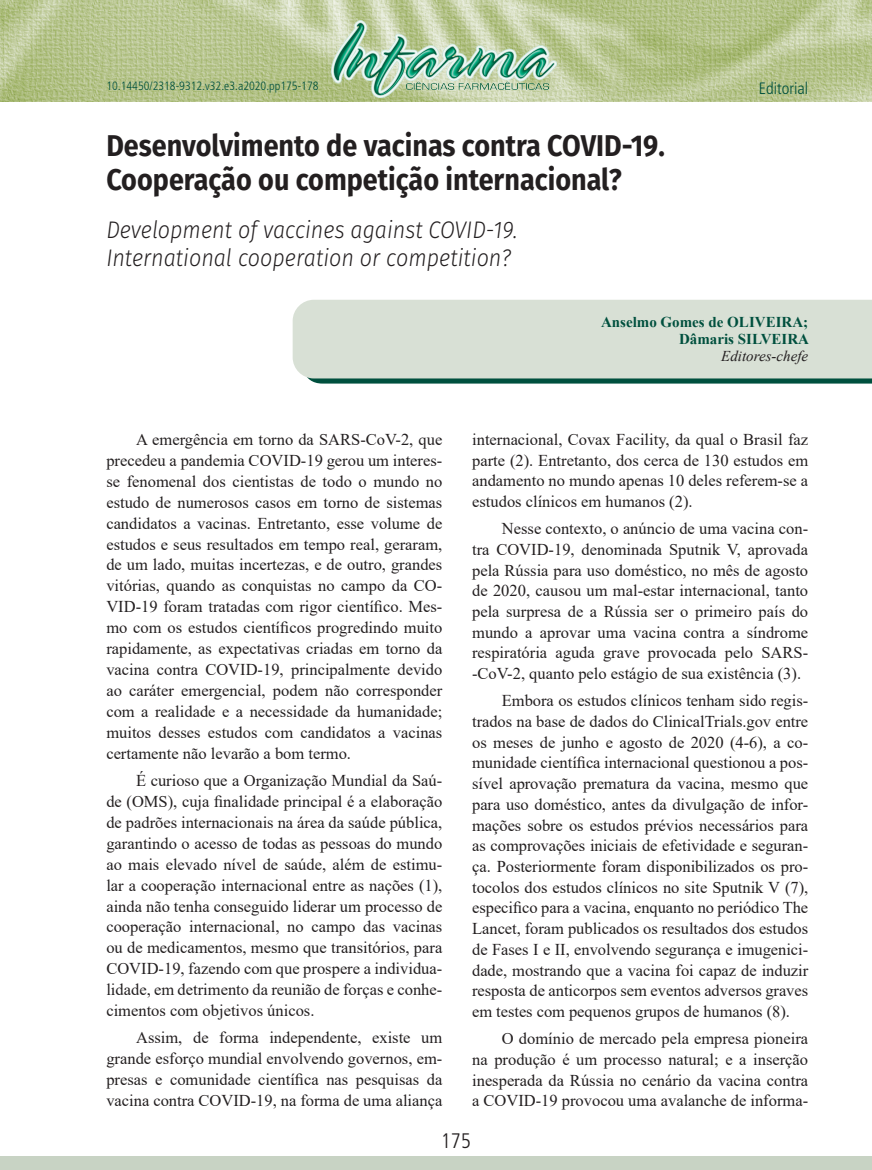
<style>
.page{position:relative;width:872px;height:1170px;background:#fff}
.page>*{position:absolute;margin:0;border:0;box-sizing:border-box;transform-origin:0 0}
.t1{font:700 30px/34.5px "Fira Sans";color:#231f20;scale:.9 1}
.t2{font:italic 300 24px/27.6px "Fira Sans";color:#231f20;scale:.9 1}
.t3{font:300 condensed 21px "Frutiger";color:#231f20}
.t4{font:16.5px/20.9px "Times New Roman";color:#231f20;text-align:justify}
.t5{font:300 condensed 16.5px "Frutiger";color:#00503e}
.t6{font:700 15px/17.2px "Times New Roman";color:#00503e;text-align:right}
.t7{font:italic 15px "Times New Roman";color:#231f20}
.t8{font:300 condensed 12px "Frutiger";color:#00503e}
</style>
<div class="page">
<img style="left:0;top:0;width:872px;height:101px">
<div style="left:0;top:1155px;width:872px;height:14px;background:#c8d3c4"></div>
<img style="left:332px;top:20px;width:224px;height:77px">
<svg style="left:308px;top:378px;width:564px;height:5px;background:#155e4d"></svg>
<div style="left:293px;top:300px;width:579px;height:78px;background:#d8e0d5"></div>
<p class="t8" style="left:106px;top:79px;width:214px">10.14450/2318-9312.v32.e3.a2020.pp175-178</p>
<p class="t5" style="left:759px;top:79px;width:51px">Editorial</p>
<h1 class="t1" style="left:106px;top:126px;width:622px">Desenvolvimento de vacinas contra COVID-19.<br>Cooperação ou competição internacional?</h1>
<h2 class="t2" style="left:106px;top:216px;width:458px">Development of vaccines against COVID-19.<br>International cooperation or competition?</h2>
<p class="t4" style="left:106px;top:428px;width:337px;text-indent:30px">A emergência em torno da SARS-CoV-2, que precedeu a pandemia COVID-19 gerou um interes&shy;se fenomenal dos cientistas de todo o mundo no estudo de numerosos casos em torno de sistemas candidatos a vacinas. Entretanto, esse volume de estudos e seus resultados em tempo real, geraram, de um lado, muitas incertezas, e de outro, grandes vitórias, quando as conquistas no campo da CO-VID-19 foram tratadas com rigor científico. Mes&shy;mo com os estudos científicos progredindo muito rapidamente, as expectativas criadas em torno da vacina contra COVID-19, principalmente devido ao caráter emergencial, podem não corresponder com a realidade e a necessidade da humanidade; muitos desses estudos com candidatos a vacinas certamente não levarão a bom termo.</p>
<p class="t4" style="left:106px;top:769px;width:337px;text-indent:30px">É curioso que a Organização Mundial da Saú&shy;de (OMS), cuja finalidade principal é a elaboração de padrões internacionais na área da saúde pública, garantindo o acesso de todas as pessoas do mundo ao mais elevado nível de saúde, além de estimu&shy;lar a cooperação internacional entre as nações (1), ainda não tenha conseguido liderar um processo de cooperação internacional, no campo das vacinas ou de medicamentos, mesmo que transitórios, para COVID-19, fazendo com que prospere a individua&shy;lidade, em detrimento da reunião de forças e conhe&shy;cimentos com objetivos únicos.</p>
<p class="t4" style="left:106px;top:1026px;width:337px;text-indent:30px">Assim, de forma independente, existe um grande esforço mundial envolvendo governos, em&shy;presas e comunidade científica nas pesquisas da vacina contra COVID-19, na forma de uma aliança</p>
<p class="t6" style="left:601px;top:313px;width:209px">Anselmo Gomes de OLIVEIRA;<br>Dâmaris SILVEIRA</p>
<p class="t7" style="left:721px;top:346px;width:88px">Editores-chefe</p>
<p class="t4" style="left:472px;top:428px;width:337px">internacional, Covax Facility, da qual o Brasil faz parte (2). Entretanto, dos cerca de 130 estudos em andamento no mundo apenas 10 deles referem-se a estudos clínicos em humanos (2).</p>
<p class="t4" style="left:472px;top:517px;width:337px;text-indent:30px">Nesse contexto, o anúncio de uma vacina con&shy;tra COVID-19, denominada Sputnik V, aprovada pela Rússia para uso doméstico, no mês de agosto de 2020, causou um mal-estar internacional, tanto pela surpresa de a Rússia ser o primeiro país do mundo a aprovar uma vacina contra a síndrome respiratória aguda grave provocada pelo SARS--CoV-2, quanto pelo estágio de sua existência (3).</p>
<p class="t4" style="left:472px;top:689px;width:337px;text-indent:30px">Embora os estudos clínicos tenham sido regis&shy;trados na base de dados do ClinicalTrials.gov entre os meses de junho e agosto de 2020 (4-6), a co&shy;munidade científica internacional questionou a pos&shy;sível aprovação prematura da vacina, mesmo que para uso doméstico, antes da divulgação de infor&shy;mações sobre os estudos prévios necessários para as comprovações iniciais de efetividade e seguran&shy;ça. Posteriormente foram disponibilizados os pro&shy;tocolos dos estudos clínicos no site Sputnik V (7), especifico para a vacina, enquanto no periódico The Lancet, foram publicados os resultados dos estudos de Fases I e II, envolvendo segurança e imugenici&shy;dade, mostrando que a vacina foi capaz de induzir resposta de anticorpos sem eventos adversos graves em testes com pequenos grupos de humanos (8).</p>
<p class="t4" style="left:472px;top:1027px;width:337px;text-indent:30px">O domínio de mercado pela empresa pioneira na produção é um processo natural; e a inserção inesperada da Rússia no cenário da vacina contra a COVID-19 provocou uma avalanche de informa-</p>
<p class="t3" style="left:441px;top:1128px;width:32px">175</p>
</div>
